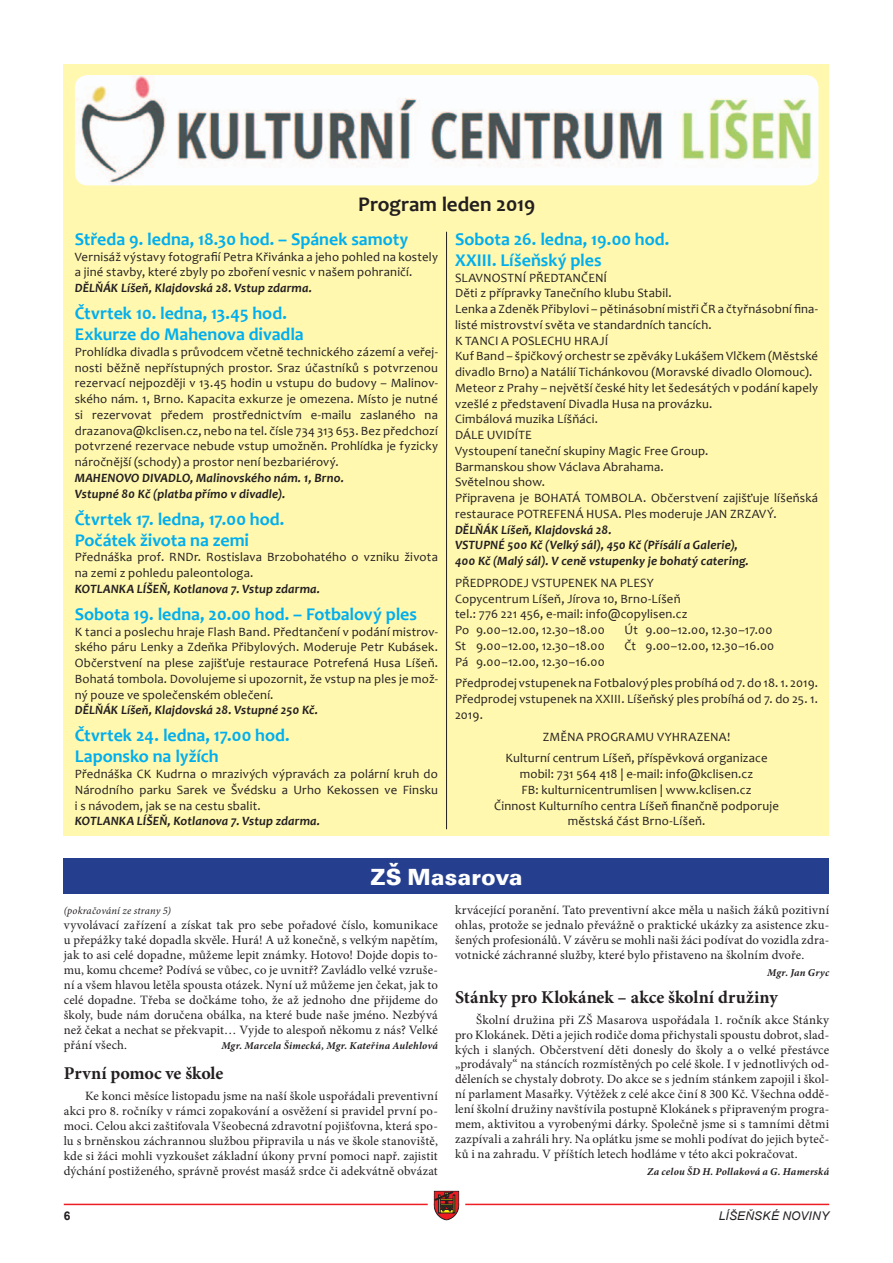
<style>
.page{position:relative;width:893px;height:1263px;background:#fff}
.page>*{position:absolute;margin:0;border:0;box-sizing:border-box;transform-origin:0 0}
.t1{font:900 24px "Unitus TEE";color:#fff}
.t2{font:700 21px "Candara";letter-spacing:-.005em;color:#231f20}
.t3{font:700 18px/21px "Candara";color:#00aeef}
.t4{font:700 18px "Minion Pro";letter-spacing:.005em;color:#231f20}
.t5{font:12.75px/15.8px "Candara";letter-spacing:.015em;color:#231f20}
.t6{font:12.75px/15px "Minion Pro";letter-spacing:.01em;color:#231f20;text-align:justify}
.t7{font:italic 700 12.75px/15.8px "Candara";letter-spacing:.005em;color:#231f20}
.t8{font:italic 12px "Arial";letter-spacing:.015em;color:#231f20}
.t9{font:700 12px "Arial";color:#231f20}
.t10{font:italic 700 10.5px "Minion Pro";letter-spacing:.02em;color:#231f20}
.t11{font:italic 10.5px "Minion Pro";letter-spacing:.015em;color:#231f20}
</style>
<div class="page">
<hr style="left:64px;top:1204px;width:765px;height:1px;background:#ee1d23">
<svg style="left:425px;top:1190px;width:43px;height:31px"></svg>
<div style="left:64px;top:64px;width:765px;height:772px;background:#fff8ae"></div>
<img style="left:75px;top:75px;width:744px;height:110px">
<div style="left:64px;top:858px;width:765px;height:36px;background:#253f8e"></div>
<hr style="left:446px;top:232px;width:1px;height:597px;background:#231f20">
<h2 class="t2" style="left:358px;top:191px;width:178px">Program leden 2019</h2>
<h3 class="t3" style="left:75px;top:228px;width:335px">Středa 9. ledna, 18.30 hod. – Spánek samoty</h3>
<p class="t5" style="left:75px;top:248px;width:365px">Vernisáž výstavy fotografií Petra Křivánka a jeho pohled na kostely a jiné stavby, které zbyly po zboření vesnic v našem pohraničí.</p>
<p class="t7" style="left:75px;top:280px;width:239px">DĚLŇÁK Líšeň, Klajdovská 28. Vstup zdarma.</p>
<h3 class="t3" style="left:75px;top:302px;width:230px">Čtvrtek 10. ledna, 13.45 hod.<br>Exkurze do Mahenova divadla</h3>
<p class="t5" style="left:75px;top:344px;width:365px;text-align:justify">Prohlídka divadla s průvodcem včetně technického zázemí a veřej&shy;nosti běžně nepřístupných prostor. Sraz účastníků s potvrzenou rezervací nejpozději v 13.45 hodin u vstupu do budovy – Malinov&shy;ského nám. 1, Brno. Kapacita exkurze je omezena. Místo je nutné si rezervovat předem prostřednictvím e-mailu zaslaného na drazanova@kclisen.cz, nebo na tel. čísle 734 313 653. Bez předchozí potvrzené rezervace nebude vstup umožněn. Prohlídka je fyzicky náročnější (schody) a prostor není bezbariérový.</p>
<p class="t7" style="left:75px;top:470px;width:271px">MAHENOVO DIVADLO, Malinovského nám. 1, Brno.<br>Vstupné 80 Kč (platba přímo v divadle).</p>
<h3 class="t3" style="left:75px;top:508px;width:211px">Čtvrtek 17. ledna, 17.00 hod.<br>Počátek života na zemi</h3>
<p class="t5" style="left:75px;top:549px;width:365px">Přednáška prof. RNDr. Rostislava Brzobohatého o vzniku života na zemi z pohledu paleontologa.</p>
<p class="t7" style="left:75px;top:581px;width:247px">KOTLANKA LÍŠEŇ, Kotlanova 7. Vstup zdarma.</p>
<h3 class="t3" style="left:75px;top:603px;width:344px">Sobota 19. ledna, 20.00 hod. – Fotbalový ples</h3>
<p class="t5" style="left:75px;top:623px;width:365px;text-align:justify">K tanci a poslechu hraje Flash Band. Předtančení v podání mistrov&shy;ského páru Lenky a Zdeňka Přibylových. Moderuje Petr Kubásek.<br>Občerstvení na plese zajišťuje restaurace Potrefená Husa Líšeň.<br>Bohatá tombola. Dovolujeme si upozornit, že vstup na ples je mož&shy;ný pouze ve společenském oblečení.</p>
<p class="t7" style="left:75px;top:702px;width:245px">DĚLŇÁK Líšeň, Klajdovská 28. Vstupné 250 Kč.</p>
<h3 class="t3" style="left:75px;top:725px;width:216px">Čtvrtek 24. ledna, 17.00 hod.<br>Laponsko na lyžích</h3>
<p class="t5" style="left:75px;top:766px;width:365px;text-align:justify">Přednáška CK Kudrna o mrazivých výpravách za polární kruh do Národního parku Sarek ve Švédsku a Urho Kekossen ve Finsku i s návodem, jak se na cestu sbalit.</p>
<p class="t7" style="left:75px;top:813px;width:247px">KOTLANKA LÍŠEŇ, Kotlanova 7. Vstup zdarma.</p>
<h3 class="t3" style="left:455px;top:228px;width:216px">Sobota 26. ledna, 19.00 hod.<br>XXIII. Líšeňský ples</h3>
<p class="t5" style="left:455px;top:269px;width:365px">SLAVNOSTNÍ PŘEDTANČENÍ<br>Děti z přípravky Tanečního klubu Stabil.<br>Lenka a Zdeněk Přibylovi – pětinásobní mistři ČR a čtyřnásobní fina&shy;listé mistrovství světa ve standardních tancích.<br>K TANCI A POSLECHU HRAJÍ<br>Kuf Band – špičkový orchestr se zpěváky Lukášem Vlčkem (Městské divadlo Brno) a Natálií Tichánkovou (Moravské divadlo Olomouc).<br>Meteor z Prahy – největší české hity let šedesátých v podání kapely vzešlé z představení Divadla Husa na provázku.<br>Cimbálová muzika Líšňáci.<br>DÁLE UVIDÍTE<br>Vystoupení taneční skupiny Magic Free Group.<br>Barmanskou show Václava Abrahama.<br>Světelnou show.<br>Připravena je BOHATÁ TOMBOLA. Občerstvení zajišťuje líšeňská restaurace POTREFENÁ HUSA. Ples moderuje JAN ZRZAVÝ.</p>
<p class="t7" style="left:455px;top:521px;width:295px">DĚLŇÁK Líšeň, Klajdovská 28.<br>VSTUPNÉ 500 Kč (Velký sál), 450 Kč (Přísálí a Galerie),<br>400 Kč (Malý sál). V ceně vstupenky je bohatý catering.</p>
<p class="t5" style="left:455px;top:575px;width:234px">PŘEDPRODEJ VSTUPENEK NA PLESY Copycentrum Líšeň, Jírova 10, Brno-Líšeň tel.: 776 221 456, e-mail: info@copylisen.cz Po 9.00–12.00, 12.30–18.00</p>
<p class="t5" style="left:624px;top:622px;width:149px">Út 9.00–12.00, 12.30–17.00</p>
<p class="t5" style="left:455px;top:638px;width:151px">St 9.00–12.00, 12.30–18.00</p>
<p class="t5" style="left:624px;top:638px;width:151px">Čt 9.00–12.00, 12.30–16.00</p>
<p class="t5" style="left:455px;top:650px;width:365px;line-height:21.8px">Pá 9.00–12.00, 12.30–16.00<br>Předprodej vstupenek na Fotbalový ples probíhá od 7. do 18. 1. 2019.</p>
<p class="t5" style="left:455px;top:691px;width:365px">Předprodej vstupenek na XXIII. Líšeňský ples probíhá od 7. do 25. 1.<br>2019.</p>
<p class="t5" style="left:505px;top:725px;width:264px;line-height:21.8px;text-align:center">ZMĚNA PROGRAMU VYHRAZENA!<br>Kulturní centrum Líšeň, příspěvková organizace</p>
<p class="t5" style="left:494px;top:766px;width:286px;text-align:center">mobil: 731 564 418 | e-mail: info@kclisen.cz<br>FB: kulturnicentrumlisen | www.kclisen.cz<br>Činnost Kulturního centra Líšeň finančně podporuje městská část Brno-Líšeň.</p>
<h1 class="t1" style="left:370px;top:863px;width:154px">ZŠ Masarova</h1>
<p class="t11" style="left:64px;top:903px;width:109px">(pokračování ze strany 5)</p>
<p class="t6" style="left:64px;top:917px;width:376px">vyvolávací zařízení a získat tak pro sebe pořadové číslo, komunikace u přepážky také dopadla skvěle. Hurá! A už konečně, s velkým napětím, jak to asi celé dopadne, můžeme lepit známky. Hotovo! Dojde dopis to&shy;mu, komu chceme? Podívá se vůbec, co je uvnitř? Zavládlo velké vzruše&shy;ní a všem hlavou letěla spousta otázek. Nyní už můžeme jen čekat, jak to celé dopadne. Třeba se dočkáme toho, že až jednoho dne přijdeme do školy, bude nám doručena obálka, na které bude naše jméno. Nezbývá než čekat a nechat se překvapit… Vyjde to alespoň někomu z nás? Velké přání všech.</p>
<p class="t10" style="left:221px;top:1038px;width:218px">Mgr. Marcela Šimecká, Mgr. Kateřina Aulehlová</p>
<h3 class="t4" style="left:64px;top:1060px;width:161px">První pomoc ve škole</h3>
<p class="t6" style="left:64px;top:1088px;width:376px;text-indent:21px">Ke konci měsíce listopadu jsme na naší škole uspořádali preventivní akci pro 8. ročníky v rámci zopakování a osvěžení si pravidel první po&shy;moci. Celou akci zaštiťovala Všeobecná zdravotní pojišťovna, která spo&shy;lu s brněnskou záchrannou službou připravila u nás ve škole stanoviště, kde si žáci mohli vyzkoušet základní úkony první pomoci např. zajistit dýchání postiženého, správně provést masáž srdce či adekvátně obvázat</p>
<p class="t6" style="left:455px;top:902px;width:376px">krvácející poranění. Tato preventivní akce měla u našich žáků pozitivní ohlas, protože se jednalo převážně o praktické ukázky za asistence zku&shy;šených profesionálů. V závěru se mohli naši žáci podívat do vozidla zdra&shy;votnické záchranné služby, které bylo přistaveno na školním dvoře.</p>
<p class="t10" style="left:767px;top:965px;width:63px">Mgr. Jan Gryc</p>
<h3 class="t4" style="left:455px;top:984px;width:324px">Stánky pro Klokánek – akce školní družiny</h3>
<p class="t6" style="left:455px;top:1012px;width:376px;text-indent:21px">Školní družina při ZŠ Masarova uspořádala 1. ročník akce Stánky pro Klokánek. Děti a jejich rodiče doma přichystali spoustu dobrot, slad&shy;kých i slaných. Občerstvení děti donesly do školy a o velké přestávce „prodávaly“ na stáncích rozmístěných po celé škole. I v jednotlivých od&shy;děleních se chystaly dobroty. Do akce se s jedním stánkem zapojil i škol&shy;ní parlament Masařky. Výtěžek z celé akce činí 8 300 Kč. Všechna oddě&shy;lení školní družiny navštívila postupně Klokánek s připraveným progra&shy;mem, aktivitou a vyrobenými dárky. Společně jsme si s tamními dětmi zazpívali a zahráli hry. Na oplátku jsme se mohli podívat do jejich byteč&shy;ků i na zahradu. V příštích letech hodláme v této akci pokračovat.</p>
<p class="t10" style="left:647px;top:1164px;width:184px">Za celou ŠD H. Pollaková a G. Hamerská</p>
<p class="t9" style="left:64px;top:1208px;width:8px">6</p>
<p class="t8" style="left:719px;top:1208px;width:112px">LÍŠEŇSKÉ NOVINY</p>
</div>
